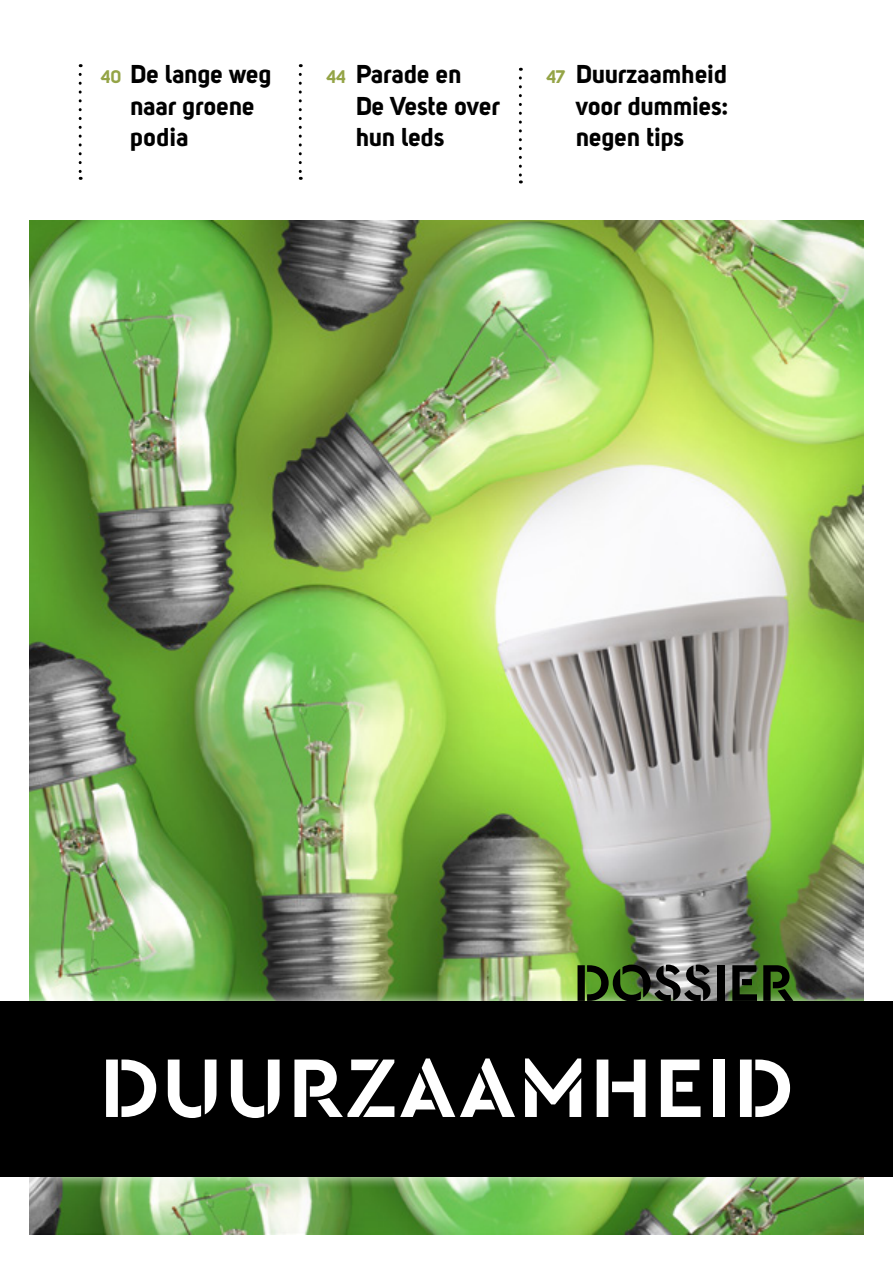
<style>
.page{position:relative;width:893px;height:1263px;background:#fff}
.page>*{position:absolute;margin:0;border:0;box-sizing:border-box;transform-origin:0 0}
.t1{font:700 87px "Cera Stencil PRO";letter-spacing:.025em;color:#fff}
.t2{font:700 54px "Cera Stencil PRO";color:#000}
.t3{font:25.5px/31.5px "Uni Sans Bold";color:#000}
.s1{font-size:18px;color:#94a446}
</style>
<div class="page">
<img style="left:30px;top:221px;width:833px;height:1014px">
<div style="left:0;top:989px;width:893px;height:199px;background:#fff;opacity:.75"></div>
<div style="left:0;top:1001px;width:893px;height:175px;background:#000"></div>
<svg style="left:299px;top:74px;width:3px;height:106px"></svg>
<svg style="left:79px;top:74px;width:3px;height:106px"></svg>
<svg style="left:519px;top:78px;width:3px;height:105px"></svg>
<p class="t3" style="left:131px;top:58px;width:142px;text-indent:-30px"><span class="s1">40</span> De lange weg naar groene podia</p>
<p class="t3" style="left:356px;top:58px;width:146px;text-indent:-30px"><span class="s1">44</span> Parade en<br>De Veste over hun leds</p>
<p class="t3" style="left:576px;top:58px;width:153px;text-align:justify;text-indent:-30px"><span class="s1">47</span> Duurzaamheid voor dummies: negen tips</p>
<h2 class="t2" style="left:573px;top:947px;width:222px">DOSSIER</h2>
<h1 class="t1" style="left:99px;top:1030px;width:695px">DUURZAAMHEID</h1>
</div>
